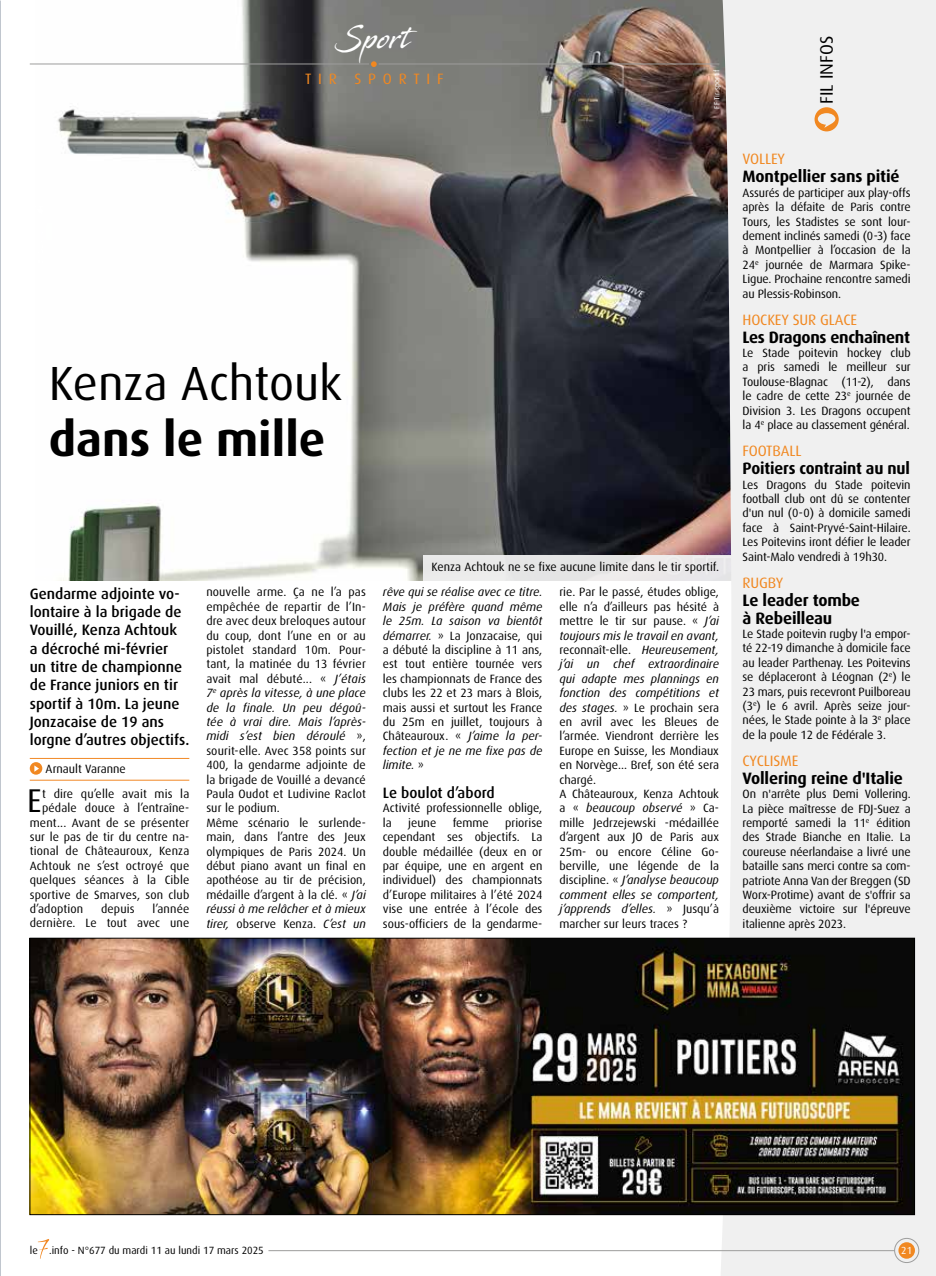
<style>
.page{position:relative;width:936px;height:1276px;background:#fff}
.page>*{position:absolute;margin:0;border:0;box-sizing:border-box;transform-origin:0 0}
.t1{font:48px "Dax";color:#000}
.t2{font:700 48px "Dax";color:#000}
.t3{font:33px "Dax";color:#000}
.t4{font:30px "Stingray";letter-spacing:.04em;color:#fff;scale:.74 1}
.t5{font:18px "Dax";letter-spacing:-.005em;color:#000}
.t6{font:700 16.5px/18px "Dax";letter-spacing:-.01em;color:#000}
.t7{font:500 15px/18.3px "Dax";color:#000}
.t8{font:15px "Dax";letter-spacing:-.01em;color:#f18821}
.t9{font:15px "Dax";letter-spacing:.45em;color:#f18821}
.t10{font:12px/14.4px "Dax";color:#000;text-align:justify}
.t11{font:10.5px "Dax";color:#000}
.t12{font:10.2px "Dax";color:#fff}
.t13{font:7.5px "Dax";letter-spacing:.01em;color:#fff}
.s1{font-style:italic}
</style>
<div class="page">
<img style="left:36px;top:0;width:683px;height:580px">
<div style="left:423px;top:555px;width:454px;height:25px;background:#e9e8e9"></div>
<div style="left:719px;top:0;width:216px;height:1276px;background:#f0f0f0"></div>
<svg style="left:814px;top:107px;width:24px;height:24px"></svg>
<hr style="left:30px;top:758px;width:159px;height:1px;background:#f18825">
<svg style="left:30px;top:762px;width:12px;height:12px"></svg>
<hr style="left:30px;top:780px;width:159px;height:1px;background:#f18825">
<hr style="left:30px;top:64px;width:339px;height:1px;background:#9d9d9c">
<hr style="left:378px;top:64px;width:341px;height:1px;background:#9d9d9c">
<svg style="left:371px;top:61px;width:6px;height:6px"></svg>
<div style="left:898px;top:1242px;width:16px;height:16px;background:#f18821;border-radius:50%"></div>
<div style="left:894px;top:1238px;width:24px;height:24px;border:1px solid #9d9d9c;border-radius:50%"></div>
<img style="left:32px;top:940px;width:880px;height:272px">
<hr style="left:268px;top:1250px;width:626px;height:1px;background:#9d9d9c">
<svg style="left:38px;top:1239px;width:11px;height:19px"></svg>
<h3 class="t4" style="left:335px;top:18px;width:105px">Sport</h3>
<p class="t9" style="left:305px;top:71px;width:140px">TIR SPORTIF</p>
<h1 class="t1" style="left:49px;top:357px;width:295px">Kenza Achtouk</h1>
<h1 class="t2" style="left:49px;top:412px;width:278px">dans le mille</h1>
<p class="t13" style="left:712px;top:109px;width:40px;rotate:-90deg">FF Tir sportif</p>
<p class="t7" style="left:30px;top:584px;width:161px">Gendarme adjointe vo&shy;lontaire à la brigade de<br>Vouillé, Kenza Achtouk<br>a décroché mi-février<br>un titre de championne de France juniors en tir sportif à 10m. La jeune<br>Jonzacaise de 19 ans lorgne d’autres objectifs.</p>
<p class="t10" style="left:46px;top:761px;width:82px">Arnault Varanne</p>
<h2 class="t3" style="left:27px;top:782px;width:16px">E</h2>
<p class="t10" style="left:42px;top:786px;width:149px">t dire qu’elle avait mis la</p>
<p class="t10" style="left:42px;top:801px;width:149px">pédale douce à l’entraîne-</p>
<p class="t10" style="left:30px;top:815px;width:161px">ment... Avant de se présenter</p>
<p class="t10" style="left:30px;top:830px;width:161px">sur le pas de tir du centre na-</p>
<p class="t10" style="left:30px;top:844px;width:161px">tional de Châteauroux, Kenza</p>
<p class="t10" style="left:30px;top:858px;width:161px">Achtouk ne s’est octroyé que</p>
<p class="t10" style="left:30px;top:873px;width:161px">quelques séances à la Cible</p>
<p class="t10" style="left:30px;top:887px;width:161px">sportive de Smarves, son club</p>
<p class="t10" style="left:30px;top:902px;width:55px">d’adoption</p>
<p class="t10" style="left:101px;top:902px;width:35px">depuis</p>
<p class="t10" style="left:30px;top:902px;width:161px;text-align:right">l’année<br>dernière. Le tout avec une</p>
<p class="t10" style="left:431px;top:560px;width:289px">Kenza Achtouk ne se fixe aucune limite dans le tir sportif.</p>
<p class="t10" style="left:206px;top:585px;width:161px;text-align:left">nouvelle arme. Ça ne l’a pas empêchée de repartir de l’In&shy;dre avec deux breloques autour du coup, dont l’une en or au pistolet standard 10m. Pour&shy;tant, la matinée du 13 février avait mal débuté... « <span class="s1">J’étais<br>7</span><sup>e</sup> <span class="s1">après la vitesse, à une place de la finale. Un peu dégoû&shy;tée à vrai dire. Mais l’après&shy;midi s’est bien déroulé</span> », sourit-elle. Avec 358 points sur<br>400, la gendarme adjointe de la brigade de Vouillé a devancé<br>Paula Oudot et Ludivine Raclot sur le podium.<br>Même scénario le surlende&shy;main, dans l’antre des Jeux olympiques de Paris 2024. Un début piano avant un final en apothéose au tir de précision, médaille d’argent à la clé. « <span class="s1">J’ai réussi à me relâcher et à mieux tirer,</span> observe Kenza. <span class="s1">C’est un</span></p>
<p class="t10" style="left:383px;top:585px;width:161px"><span class="s1">rêve qui se réalise avec ce titre.<br>Mais je préfère quand même le 25m. La saison va bientôt démarrer.</span> » La Jonzacaise, qui a débuté la discipline à 11 ans, est tout entière tournée vers les championnats de France des clubs les 22 et 23 mars à Blois, mais aussi et surtout les France du 25m en juillet, toujours à Châteauroux. « <span class="s1">J’aime la per&shy;fection et je ne me fixe pas de limite.</span> »</p>
<p class="t7" style="left:383px;top:783px;width:113px">Le boulot d’abord</p>
<p class="t10" style="left:383px;top:801px;width:161px">Activité professionnelle oblige, la</p>
<p class="t10" style="left:408px;top:815px;width:30px">jeune</p>
<p class="t10" style="left:452px;top:815px;width:38px">femme</p>
<p class="t10" style="left:383px;top:815px;width:161px;text-indent:122px">priorise cependant ses objectifs. La double médaillée (deux en or par équipe, une en argent en individuel) des championnats d’Europe militaires à l’été 2024 vise une entrée à l’école des sous-officiers de la gendarme-</p>
<p class="t10" style="left:559px;top:585px;width:161px;text-align:left">rie. Par le passé, études oblige, elle n’a d’ailleurs pas hésité à mettre le tir sur pause. « <span class="s1">J’ai toujours mis le travail en avant, </span>reconnaît-elle. <span class="s1">Heureusement, j’ai un chef extraordinaire qui adapte mes plannings en fonction des compétitions et des stages.</span> » Le prochain sera en avril avec les Bleues de l’armée. Viendront derrière les<br>Europe en Suisse, les Mondiaux en Norvège... Bref, son été sera chargé.<br>A Châteauroux, Kenza Achtouk a « <span class="s1">beaucoup observé</span> » Ca&shy;mille Jedrzejewski -médaillée d’argent aux JO de Paris aux<br>25m- ou encore Céline Go&shy;berville, une légende de la discipline. « <span class="s1">J’analyse beaucoup comment elles se comportent, j’apprends d’elles.</span> » Jusqu’à marcher sur leurs traces ?</p>
<h3 class="t5" style="left:816px;top:104px;width:69px;rotate:-90deg">FIL INFOS</h3>
<p class="t8" style="left:742px;top:151px;width:44px">VOLLEY</p>
<h3 class="t6" style="left:742px;top:168px;width:158px">Montpellier sans pitié</h3>
<p class="t10" style="left:742px;top:186px;width:170px">Assurés de participer aux play-offs après la défaite de Paris contre Tours, les Stadistes se sont lour&shy;dement inclinés samedi (0-3) face à Montpellier à l’occasion de la 24<sup>e</sup> journée de Marmara Spike-Ligue. Prochaine rencontre samedi au Plessis-Robinson.</p>
<p class="t8" style="left:742px;top:311px;width:116px">HOCKEY SUR GLACE</p>
<h3 class="t6" style="left:742px;top:328px;width:169px">Les Dragons enchaînent</h3>
<p class="t10" style="left:742px;top:346px;width:170px">Le Stade poitevin hockey club a pris samedi le meilleur sur Toulouse-Blagnac (11-2), dans le cadre de cette 23<sup>e</sup> journée de Division 3. Les Dragons occupent la 4<sup>e</sup> place au classement général.</p>
<p class="t8" style="left:742px;top:442px;width:60px">FOOTBALL</p>
<h3 class="t6" style="left:742px;top:459px;width:169px">Poitiers contraint au nul</h3>
<p class="t10" style="left:742px;top:477px;width:170px">Les Dragons du Stade poitevin football club ont dû se contenter d'un nul (0-0) à domicile samedi face à Saint-Pryvé-Saint-Hilaire.<br>Les Poitevins iront défier le leader Saint-Malo vendredi à 19h30.</p>
<p class="t8" style="left:742px;top:574px;width:42px">RUGBY</p>
<h3 class="t6" style="left:742px;top:591px;width:119px">Le leader tombe à Rebeilleau</h3>
<p class="t10" style="left:742px;top:627px;width:170px">Le Stade poitevin rugby l'a empor&shy;té 22-19 dimanche à domicile face au leader Parthenay. Les Poitevins se déplaceront à Léognan (2<sup>e</sup>) le 23 mars, puis recevront Puilboreau (3<sup>e</sup>) le 6 avril. Après seize jour&shy;nées, le Stade pointe à la 3<sup>e</sup> place de la poule 12 de Fédérale 3.</p>
<p class="t8" style="left:742px;top:752px;width:57px">CYCLISME</p>
<h3 class="t6" style="left:742px;top:769px;width:162px">Vollering reine d'Italie</h3>
<p class="t10" style="left:742px;top:787px;width:170px">On n'arrête plus Demi Vollering.<br>La pièce maîtresse de FDJ-Suez a remporté samedi la 11<sup>e</sup> édition des Strade Bianche en Italie. La coureuse néerlandaise a livré une bataille sans merci contre sa com&shy;patriote Anna Van der Breggen (SD Worx-Protime) avant de s'offrir sa deuxième victoire sur l'épreuve italienne après 2023.</p>
<p class="t11" style="left:30px;top:1244px;width:235px">le .info - N°677 du mardi 11 au lundi 17 mars 2025</p>
<p class="t12" style="left:901px;top:1244px;width:12px">21</p>
</div>
